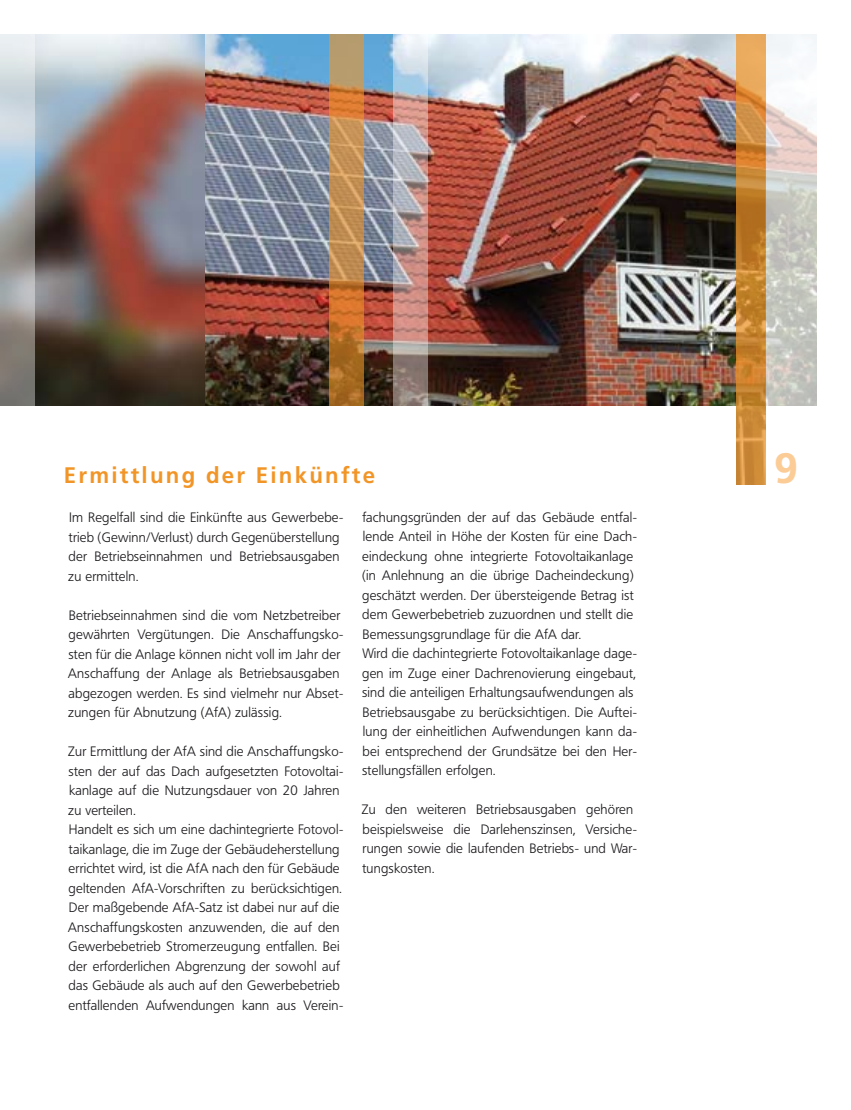
<style>
.page{position:relative;width:851px;height:1110px;background:#fff}
.page>*{position:absolute;margin:0;border:0;box-sizing:border-box;transform-origin:0 0}
.t1{font:700 42px "Frutiger BQ";color:#fbcc96}
.t2{font:700 22.5px "Frutiger";letter-spacing:.1em;color:#f29527}
.t3{font:300 13.5px/19.5px "Frutiger BQ";letter-spacing:.015em;color:#1a171b}
</style>
<div class="page">
<img style="left:204px;top:34px;width:532px;height:371px">
<img style="left:34px;top:34px;width:170px;height:371px">
<svg style="left:393px;top:34px;width:34px;height:371px;background:#baa5a4"></svg>
<svg style="left:0;top:34px;width:34px;height:371px;background:#a9afb2"></svg>
<svg style="left:330px;top:34px;width:34px;height:371px;background:#c08546"></svg>
<svg style="left:765px;top:34px;width:51px;height:371px"></svg>
<svg style="left:736px;top:34px;width:29px;height:451px;background:#cc8938"></svg>
<p class="t2" style="left:64px;top:462px;width:313px">Ermittlung der Einkünfte</p>
<p class="t3" style="left:68px;top:508px;width:276px">Im Regelfall sind die Einkünfte aus Gewerbebe&shy;trieb (Gewinn/Verlust) durch Gegenüberstellung der Betriebseinnahmen und Betriebsausgaben zu ermitteln.</p>
<p class="t3" style="left:68px;top:605px;width:276px">Betriebseinnahmen sind die vom Netzbetreiber gewährten Vergütungen. Die Anschaffungsko&shy;sten für die Anlage können nicht voll im Jahr der Anschaffung der Anlage als Betriebsausgaben abgezogen werden. Es sind vielmehr nur Abset&shy;zungen für Abnutzung (AfA) zulässig.</p>
<p class="t3" style="left:68px;top:742px;width:277px">Zur Ermittlung der AfA sind die Anschaffungsko&shy;sten der auf das Dach aufgesetzten Fotovoltai&shy;kanlage auf die Nutzungsdauer von 20 Jahren zu verteilen.<br>Handelt es sich um eine dachintegrierte Fotovol&shy;taikanlage, die im Zuge der Gebäudeherstellung errichtet wird, ist die AfA nach den für Gebäude geltenden AfA-Vorschriften zu berücksichtigen.<br>Der maßgebende AfA-Satz ist dabei nur auf die Anschaffungskosten anzuwenden, die auf den Gewerbebetrieb Stromerzeugung entfallen. Bei der erforderlichen Abgrenzung der sowohl auf das Gebäude als auch auf den Gewerbebetrieb entfallenden Aufwendungen kann aus Verein-</p>
<p class="t3" style="left:362px;top:508px;width:276px">fachungsgründen der auf das Gebäude entfal&shy;lende Anteil in Höhe der Kosten für eine Dach&shy;eindeckung ohne integrierte Fotovoltaikanlage (in Anlehnung an die übrige Dacheindeckung) geschätzt werden. Der übersteigende Betrag ist dem Gewerbebetrieb zuzuordnen und stellt die Bemessungsgrundlage für die AfA dar.<br>Wird die dachintegrierte Fotovoltaikanlage dage&shy;gen im Zuge einer Dachrenovierung eingebaut, sind die anteiligen Erhaltungsaufwendungen als Betriebsausgabe zu berücksichtigen. Die Auftei&shy;lung der einheitlichen Aufwendungen kann da&shy;bei entsprechend der Grundsätze bei den Her&shy;stellungsfällen erfolgen.</p>
<p class="t3" style="left:362px;top:800px;width:277px">Zu den weiteren Betriebsausgaben gehören beispielsweise die Darlehenszinsen, Versiche&shy;rungen sowie die laufenden Betriebs- und War&shy;tungskosten.</p>
<p class="t1" style="left:774px;top:443px;width:25px">9</p>
</div>
